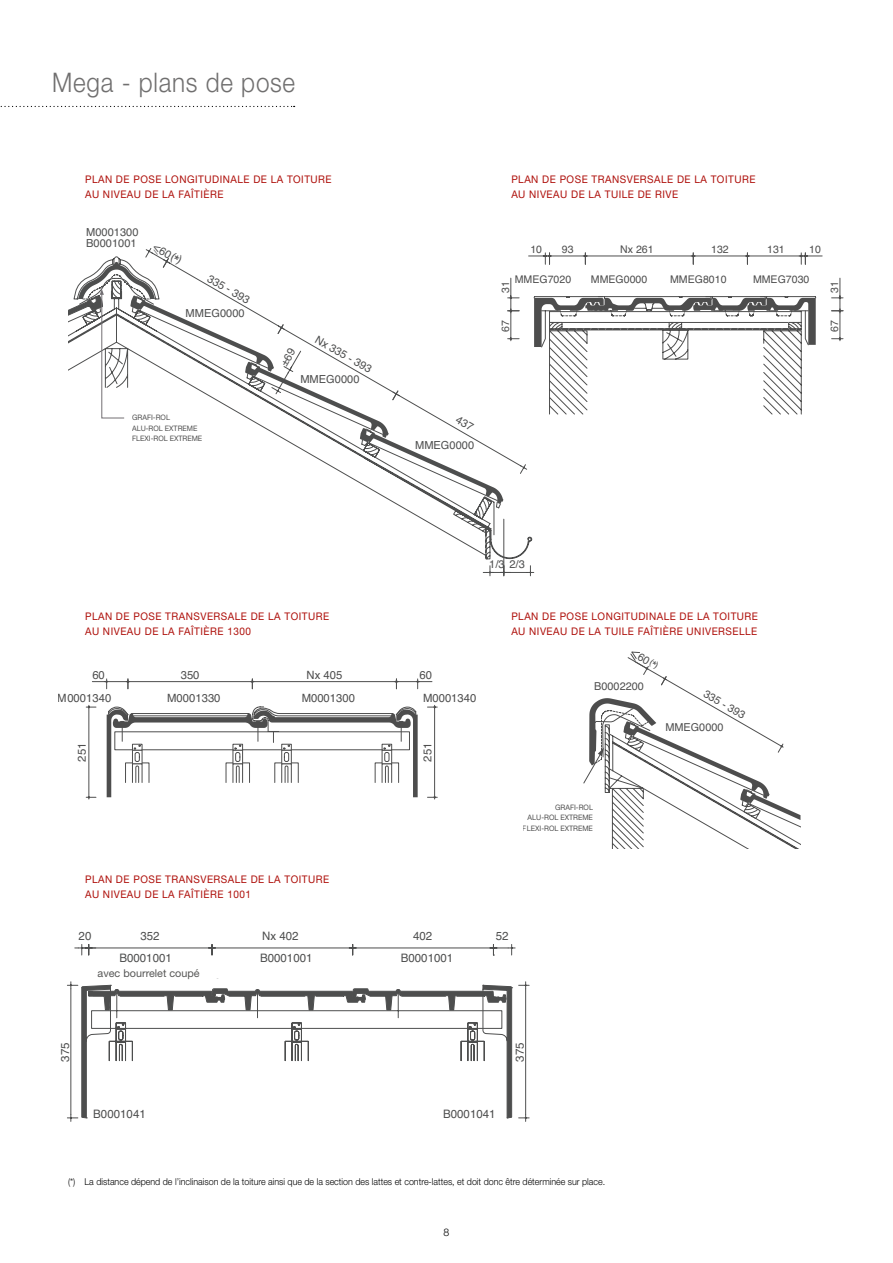
<style>
.page{position:relative;width:893px;height:1263px;background:#fff}
.page>*{position:absolute;margin:0;border:0;box-sizing:border-box;transform-origin:0 0}
.t1{font:300 27px "Helvetica Neue LT Std";letter-spacing:.03em;color:#706f6f;scale:.9 1}
.t2{font:11.7px "Helvetica";color:#010202}
.t3{font:11.55px "Helvetica";color:#010202}
.t4{font:11.4px "Helvetica";color:#000}
.t5{font:11.25px "Helvetica";color:#000}
.t6{font:11.1px/10.9px "Helvetica";color:#010202}
.t7{font:10.95px "Helvetica";color:#000}
.t8{font:10.8px "Helvetica Neue LT Std";color:#575756}
.t9{font:10.65px "Helvetica";color:#000}
.t10{font:10.5px/15px "Helvetica Neue LT Std";letter-spacing:.05em;color:#ae0f0a;scale:.95 1}
.t11{font:300 10.5px "Helvetica Neue LT Std";color:#000}
.t12{font:10.05px "Helvetica";color:#010202}
.t13{font:300 9.45px "Helvetica Neue LT Std";color:#000;scale:.94 1}
.t14{font:7.5px/10.5px "Helvetica Neue LT Std";color:#000;scale:.95 1}
</style>
<div class="page">
<svg style="left:0;top:106px;width:295px;height:1px"></svg>
<svg style="left:832px;top:278px;width:11px;height:63px"></svg>
<svg style="left:67px;top:944px;width:462px;height:178px"></svg>
<hr style="left:92px;top:948px;width:116px;height:1px;background:#010202">
<hr style="left:215px;top:948px;width:134px;height:1px;background:#010202">
<hr style="left:356px;top:948px;width:134px;height:1px;background:#010202">
<hr style="left:71px;top:989px;width:1px;height:125px;background:#010202">
<hr style="left:525px;top:989px;width:1px;height:125px;background:#010202">
<svg style="left:75px;top:948px;width:21px;height:1px"></svg>
<svg style="left:82px;top:985px;width:431px;height:133px"></svg>
<svg style="left:493px;top:948px;width:20px;height:1px"></svg>
<svg style="left:92px;top:679px;width:38px;height:10px"></svg>
<hr style="left:128px;top:681px;width:124px;height:1px;background:#000">
<svg style="left:251px;top:679px;width:3px;height:10px"></svg>
<hr style="left:252px;top:681px;width:144px;height:1px;background:#000">
<svg style="left:395px;top:679px;width:37px;height:10px"></svg>
<svg style="left:427px;top:796px;width:10px;height:3px"></svg>
<svg style="left:427px;top:705px;width:10px;height:3px"></svg>
<hr style="left:434px;top:707px;width:1px;height:90px;background:#000">
<svg style="left:86px;top:705px;width:332px;height:94px"></svg>
<div style="left:69px;top:963px;width:159px;height:15px;background:#fff"></div>
<svg style="left:68px;top:248px;width:754px;height:328px"></svg>
<svg style="left:584px;top:652px;width:216px;height:197px"></svg>
<h1 class="t1" style="left:52px;top:65px;width:271px">Mega - plans de pose</h1>
<p class="t10" style="left:85px;top:172px;width:261px">PLAN DE POSE LONGITUDINALE DE LA TOITURE<br>AU NIVEAU DE LA FAÎTIÈRE</p>
<p class="t10" style="left:511px;top:172px;width:258px">PLAN DE POSE TRANSVERSALE DE LA TOITURE<br>AU NIVEAU DE LA TUILE DE RIVE</p>
<p class="t6" style="left:86px;top:227px;width:54px">M0001300<br>B0001001</p>
<p class="t6" style="left:211px;top:273px;width:48px;rotate:30deg">335 - 393</p>
<p class="t6" style="left:186px;top:308px;width:61px">MMEG0000</p>
<p class="t6" style="left:319px;top:334px;width:65px;rotate:30deg">Nx 335 - 393</p>
<p class="t6" style="left:300px;top:374px;width:61px">MMEG0000</p>
<p class="t9" style="left:620px;top:241px;width:35px">Nx 261</p>
<p class="t9" style="left:530px;top:241px;width:13px">10</p>
<p class="t9" style="left:562px;top:241px;width:13px">93</p>
<p class="t9" style="left:711px;top:241px;width:19px">132</p>
<p class="t9" style="left:670px;top:271px;width:58px">MMEG8010</p>
<p class="t9" style="left:753px;top:271px;width:58px">MMEG7030</p>
<p class="t9" style="left:767px;top:241px;width:19px">131</p>
<p class="t9" style="left:809px;top:241px;width:13px">10</p>
<p class="t9" style="left:515px;top:271px;width:58px">MMEG7020</p>
<p class="t9" style="left:591px;top:271px;width:58px">MMEG0000</p>
<p class="t9" style="left:497px;top:293px;width:13px;rotate:-90deg">31</p>
<p class="t9" style="left:497px;top:332px;width:13px;rotate:-90deg">67</p>
<p class="t9" style="left:826px;top:293px;width:13px;rotate:-90deg">31</p>
<p class="t9" style="left:826px;top:332px;width:13px;rotate:-90deg">67</p>
<p class="t14" style="left:132px;top:412px;width:75px">GRAFI-ROL<br>ALU-ROL EXTREME<br>FLEXI-ROL EXTREME</p>
<p class="t6" style="left:415px;top:440px;width:61px">MMEG0000</p>
<p class="t6" style="left:489px;top:559px;width:37px">1/3 2/3</p>
<p class="t10" style="left:85px;top:608px;width:258px">PLAN DE POSE TRANSVERSALE DE LA TOITURE<br>AU NIVEAU DE LA FAÎTIÈRE 1300</p>
<p class="t10" style="left:511px;top:608px;width:261px">PLAN DE POSE LONGITUDINALE DE LA TOITURE<br>AU NIVEAU DE LA TUILE FAÎTIÈRE UNIVERSELLE</p>
<p class="t4" style="left:92px;top:665px;width:14px">60</p>
<p class="t4" style="left:181px;top:665px;width:20px">350</p>
<p class="t4" style="left:307px;top:665px;width:37px">Nx 405</p>
<p class="t4" style="left:419px;top:665px;width:14px">60</p>
<p class="t4" style="left:58px;top:688px;width:55px">M0001340</p>
<p class="t4" style="left:167px;top:688px;width:55px">M0001330</p>
<p class="t4" style="left:302px;top:688px;width:55px">M0001300</p>
<p class="t4" style="left:423px;top:688px;width:55px">M0001340</p>
<p class="t5" style="left:72px;top:762px;width:21px;rotate:-90deg">251</p>
<p class="t5" style="left:418px;top:762px;width:21px;rotate:-90deg">251</p>
<p class="t10" style="left:85px;top:871px;width:258px">PLAN DE POSE TRANSVERSALE DE LA TOITURE<br>AU NIVEAU DE LA FAÎTIÈRE 1001</p>
<p class="t2" style="left:79px;top:927px;width:14px">20</p>
<p class="t2" style="left:140px;top:927px;width:21px">352</p>
<p class="t2" style="left:262px;top:927px;width:38px">Nx 402</p>
<p class="t2" style="left:413px;top:927px;width:21px">402</p>
<p class="t2" style="left:119px;top:949px;width:54px">B0001001</p>
<p class="t2" style="left:260px;top:949px;width:54px">B0001001</p>
<p class="t2" style="left:401px;top:949px;width:54px">B0001001</p>
<p class="t8" style="left:98px;top:966px;width:104px">avec bourrelet coupé</p>
<p class="t12" style="left:91px;top:965px;width:132px">met verwijderde bovensluiting</p>
<p class="t7" style="left:594px;top:678px;width:51px">B0002200</p>
<p class="t14" style="left:523px;top:802px;width:75px;text-align:right">GRAFI-ROL<br>ALU-ROL EXTREME<br>FLEXI-ROL EXTREME</p>
<p class="t2" style="left:496px;top:927px;width:14px">52</p>
<p class="t7" style="left:709px;top:686px;width:48px;rotate:30deg">335 - 393</p>
<p class="t7" style="left:665px;top:719px;width:60px">MMEG0000</p>
<p class="t3" style="left:56px;top:1062px;width:21px;rotate:-90deg">375</p>
<p class="t3" style="left:511px;top:1062px;width:21px;rotate:-90deg">375</p>
<p class="t2" style="left:93px;top:1105px;width:54px">B0001041</p>
<p class="t2" style="left:443px;top:1105px;width:54px">B0001041</p>
<p class="t13" style="left:68px;top:1176px;width:573px">(*) La distance dépend de l’inclinaison de la toiture ainsi que de la section des lattes et contre-lattes, et doit donc être déterminée sur place.</p>
<p class="t11" style="left:444px;top:1226px;width:7px">8</p>
</div>
